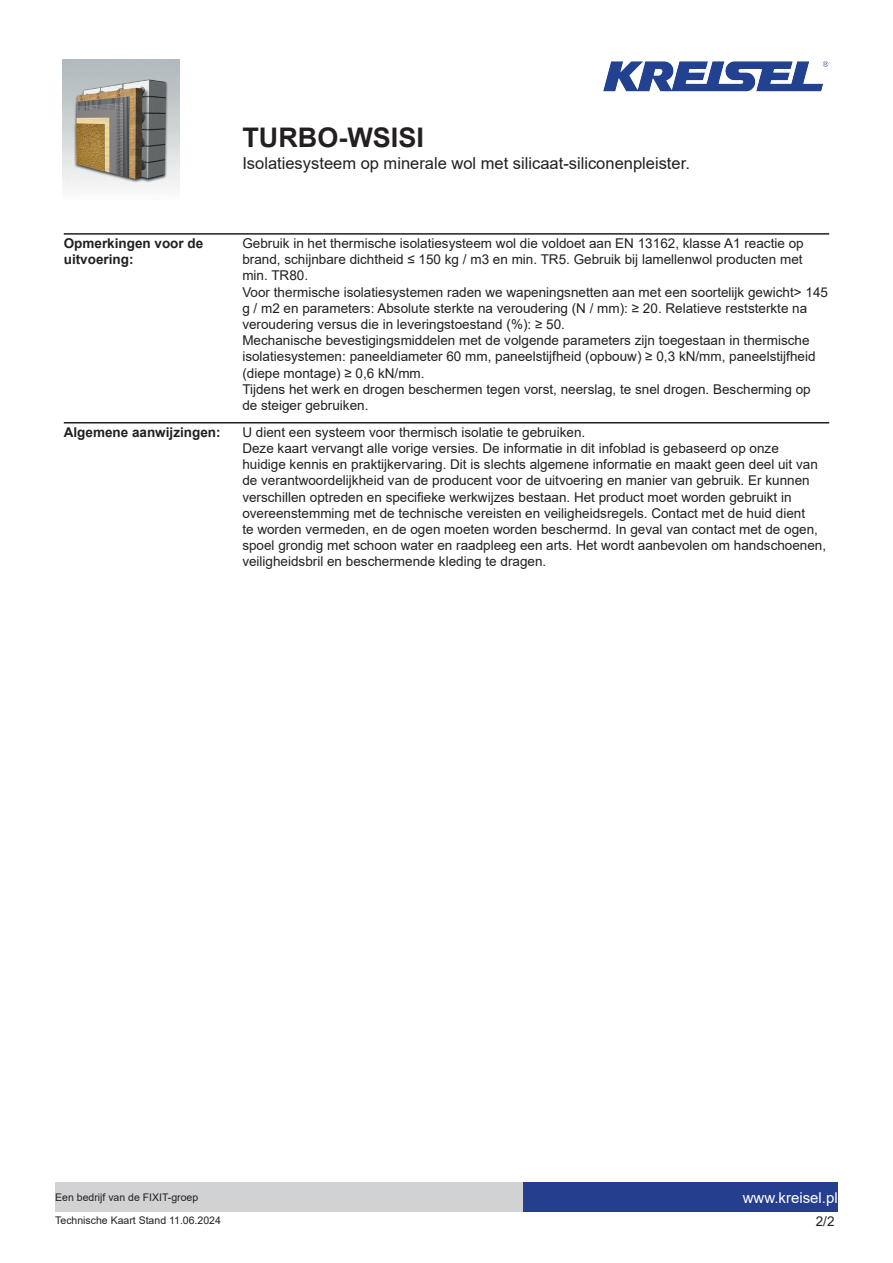
<style>
.page{position:relative;width:893px;height:1263px;background:#fff}
.page>*{position:absolute;margin:0;border:0;box-sizing:border-box;transform-origin:0 0}
.t1{font:700 27px "Arial";color:#231f20}
.t2{font:16.5px "Arial";color:#231f20}
.t3{font:15px "Arial";color:#fff}
.t4{font:13.5px/16.2px "Arial";color:#231f20}
.t5{font:700 13.5px/16.2px "Arial";color:#231f20}
.t6{font:10.5px "Arial";color:#231f20}
</style>
<div class="page">
<img style="left:63px;top:60px;width:117px;height:130px">
<img style="left:603px;top:61px;width:226px;height:31px">
<div style="left:523px;top:1182px;width:315px;height:30px;background:#253f8e"></div>
<div style="left:55px;top:1182px;width:468px;height:30px;background:#d1d2d4"></div>
<hr style="left:64px;top:233px;width:765px;height:2px;background:#231f20">
<hr style="left:64px;top:422px;width:765px;height:1px;background:#231f20">
<h1 class="t1" style="left:242px;top:119px;width:183px">TURBO-WSISI</h1>
<p class="t2" style="left:242px;top:152px;width:449px">Isolatiesysteem op minerale wol met silicaat-siliconenpleister.</p>
<p class="t5" style="left:64px;top:235px;width:141px">Opmerkingen voor de uitvoering:</p>
<p class="t4" style="left:242px;top:235px;width:587px">Gebruik in het thermische isolatiesysteem wol die voldoet aan EN 13162, klasse A1 reactie op brand, schijnbare dichtheid ≤ 150 kg / m3 en min. TR5. Gebruik bij lamellenwol producten met min. TR80.<br>Voor thermische isolatiesystemen raden we wapeningsnetten aan met een soortelijk gewicht&gt; 145 g / m2 en parameters: Absolute sterkte na veroudering (N / mm): ≥ 20. Relatieve reststerkte na veroudering versus die in leveringstoestand (%): ≥ 50.<br>Mechanische bevestigingsmiddelen met de volgende parameters zijn toegestaan in thermische isolatiesystemen: paneeldiameter 60 mm, paneelstijfheid (opbouw) ≥ 0,3 kN/mm, paneelstijfheid (diepe montage) ≥ 0,6 kN/mm.<br>Tijdens het werk en drogen beschermen tegen vorst, neerslag, te snel drogen. Bescherming op de steiger gebruiken.</p>
<p class="t5" style="left:64px;top:424px;width:158px">Algemene aanwijzingen:</p>
<p class="t4" style="left:242px;top:424px;width:585px">U dient een systeem voor thermisch isolatie te gebruiken.<br>Deze kaart vervangt alle vorige versies. De informatie in dit infoblad is gebaseerd op onze<br>huidige kennis en praktijkervaring. Dit is slechts algemene informatie en maakt geen deel uit van de verantwoordelijkheid van de producent voor de uitvoering en manier van gebruik. Er kunnen verschillen optreden en specifieke werkwijzes bestaan. Het product moet worden gebruikt in overeenstemming met de technische vereisten en veiligheidsregels. Contact met de huid dient<br>te worden vermeden, en de ogen moeten worden beschermd. In geval van contact met de ogen, spoel grondig met schoon water en raadpleeg een arts. Het wordt aanbevolen om handschoenen, veiligheidsbril en beschermende kleding te dragen.</p>
<p class="t6" style="left:55px;top:1190px;width:144px">Een bedrijf van de FIXIT-groep</p>
<p class="t3" style="left:743px;top:1187px;width:97px">www.kreisel.pl</p>
<p class="t6" style="left:55px;top:1213px;width:167px">Technische Kaart Stand 11.06.2024</p>
<p class="t4" style="left:816px;top:1213px;width:20px">2/2</p>
</div>
